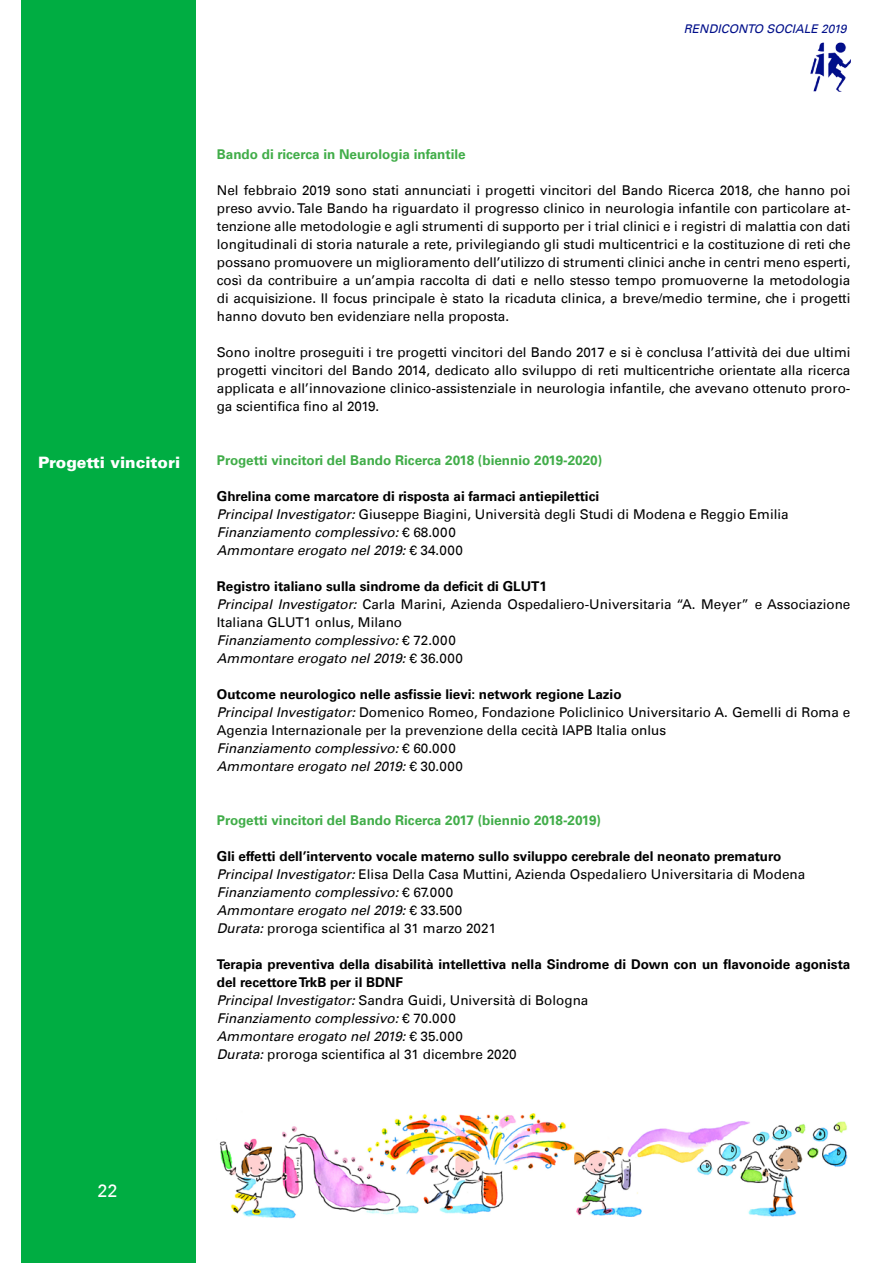
<style>
.page{position:relative;width:893px;height:1263px;background:#fff}
.page>*{position:absolute;margin:0;border:0;box-sizing:border-box;transform-origin:0 0}
.t1{font:18px "Univers LT Std";color:#fff}
.t2{font:900 15.75px "Univers LT Std";color:#fff}
.t3{font:13.5px/18px "Univers LT Std";color:#000}
.t4{font:700 13.5px/18px "Univers LT Std";color:#000}
.t5{font:italic 13.5px/18px "Univers LT Std";color:#000}
.t6{font:700 13.5px "Univers LT Std";color:#41ad49}
.t7{font:italic 12px "Univers LT Std";color:#010f8a}
.s1{font-weight:700;font-style:normal}
.s2{font-style:normal}
.s3{font-weight:700}
.s4{font-style:italic}
.s5{font-weight:400;font-style:italic}
.s6{font-weight:400}
</style>
<div class="page">
<img style="left:810px;top:42px;width:41px;height:50px">
<div style="left:21px;top:0;width:174px;height:1263px;background:#00ad42"></div>
<img style="left:219px;top:1113px;width:629px;height:106px">
<p class="t7" style="left:684px;top:22px;width:164px">Rendiconto sociale 2019</p>
<p class="t2" style="left:38px;top:453px;width:144px">Progetti vincitori</p>
<p class="t6" style="left:217px;top:146px;width:250px">Bando di ricerca in Neurologia infantile</p>
<p class="t3" style="left:217px;top:181px;width:635px;text-align:justify">Nel febbraio 2019 sono stati annunciati i progetti vincitori del Bando Ricerca 2018, che hanno poi preso avvio. Tale Bando ha riguardato il progresso clinico in neurologia infantile con particolare at&shy;tenzione alle metodologie e agli strumenti di supporto per i trial clinici e i registri di malattia con dati longitudinali di storia naturale a rete, privilegiando gli studi multicentrici e la costituzione di reti che possano promuovere un miglioramento dell’utilizzo di strumenti clinici anche in centri meno esperti, così da contribuire a un’ampia raccolta di dati e nello stesso tempo promuoverne la metodologia di acquisizione. Il focus principale è stato la ricaduta clinica, a breve/medio termine, che i progetti hanno dovuto ben evidenziare nella proposta.</p>
<p class="t3" style="left:217px;top:343px;width:635px;text-align:justify">Sono inoltre proseguiti i tre progetti vincitori del Bando 2017 e si è conclusa l’attività dei due ultimi progetti vincitori del Bando 2014, dedicato allo sviluppo di reti multicentriche orientate alla ricerca applicata e all’innovazione clinico-assistenziale in neurologia infantile, che avevano ottenuto proro&shy;ga scientifica fino al 2019.</p>
<p class="t6" style="left:217px;top:452px;width:387px">Progetti vincitori del Bando Ricerca 2018 (biennio 2019-2020)</p>
<p class="t5" style="left:217px;top:487px;width:573px"><span class="s1">Ghrelina come marcatore di risposta ai farmaci antiepilettici<br></span>Principal Investigator: <span class="s2">Giuseppe Biagini, Università degli Studi di Modena e Reggio Emilia </span>Finanziamento complessivo: <span class="s2">€ 68.000<br></span>Ammontare erogato nel 2019: <span class="s2">€ 34.000</span></p>
<p class="t3" style="left:217px;top:577px;width:635px"><span class="s3">Registro italiano sulla sindrome da deficit di GLUT1<br></span><span class="s4">Principal Investigator:</span> Carla Marini, Azienda Ospedaliero-Universitaria “A. Meyer” e Associazione Italiana GLUT1 onlus, Milano<br><span class="s4">Finanziamento complessivo:</span> € 72.000<br><span class="s4">Ammontare erogato nel 2019:</span> € 36.000</p>
<p class="t3" style="left:217px;top:685px;width:635px"><span class="s3">Outcome neurologico nelle asfissie lievi: network regione Lazio<br></span><span class="s4">Principal Investigator:</span> Domenico Romeo, Fondazione Policlinico Universitario A. Gemelli di Roma e Agenzia Internazionale per la prevenzione della cecità IAPB Italia onlus<br><span class="s4">Finanziamento complessivo:</span> € 60.000<br><span class="s4">Ammontare erogato nel 2019:</span> € 30.000</p>
<p class="t6" style="left:217px;top:812px;width:386px">Progetti vincitori del Bando Ricerca 2017 (biennio 2018-2019)</p>
<p class="t3" style="left:217px;top:847px;width:590px"><span class="s3">Gli effetti dell’intervento vocale materno sullo sviluppo cerebrale del neonato prematuro </span><span class="s4">Principal Investigator:</span> Elisa Della Casa Muttini, Azienda Ospedaliero Universitaria di Modena <span class="s4">Finanziamento complessivo:</span> € 67.000<br><span class="s4">Ammontare erogato nel 2019:</span> € 33.500<br><span class="s4">Durata:</span> proroga scientifica al 31 marzo 2021</p>
<p class="t4" style="left:217px;top:955px;width:635px">Terapia preventiva della disabilità intellettiva nella Sindrome di Down con un flavonoide agonista del recettore TrkB per il BDNF<br><span class="s5">Principal Investigator:</span> <span class="s6">Sandra Guidi, Università di Bologna<br></span><span class="s5">Finanziamento complessivo:</span> <span class="s6">€ 70.000<br></span><span class="s5">Ammontare erogato nel 2019:</span> <span class="s6">€ 35.000<br></span><span class="s5">Durata:</span> <span class="s6">proroga scientifica al 31 dicembre 2020</span></p>
<h1 class="t1" style="left:97px;top:1180px;width:22px">22</h1>
</div>
